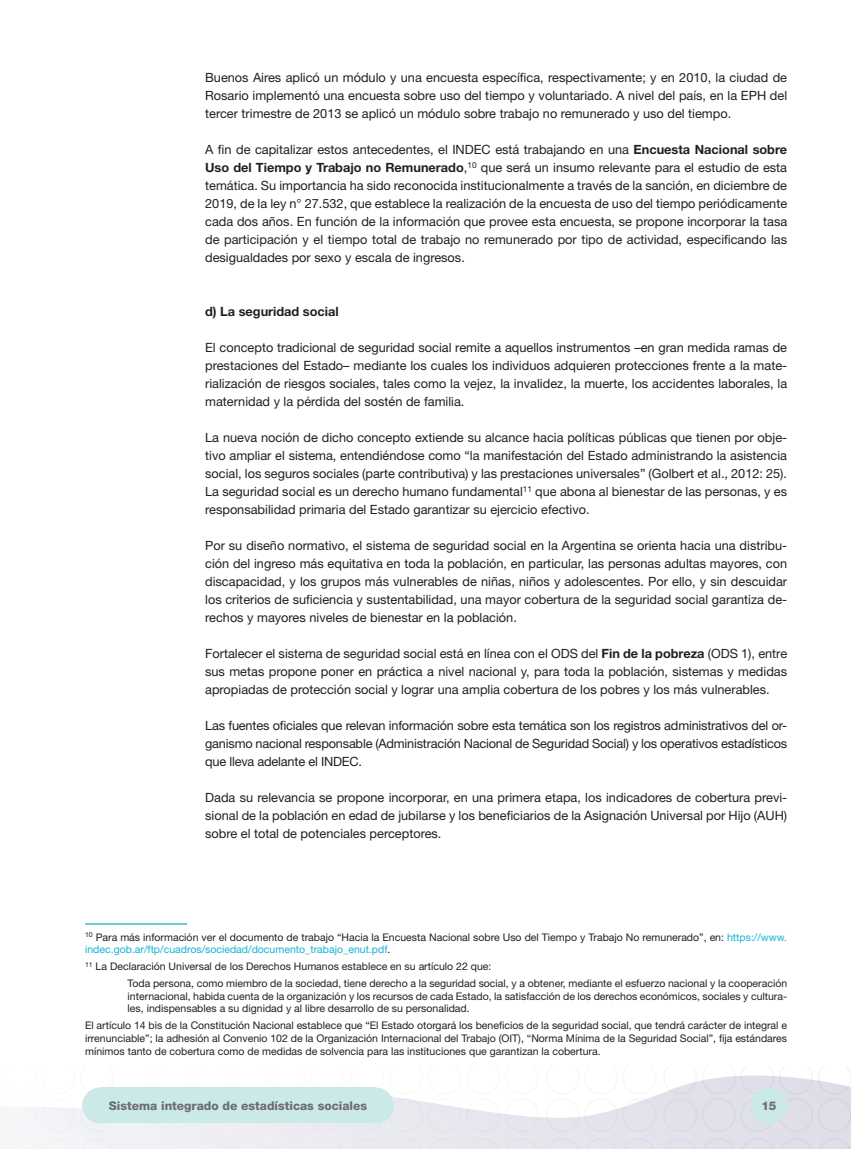
<style>
.page{position:relative;width:851px;height:1149px;background:#fff}
.page>*{position:absolute;margin:0;border:0;box-sizing:border-box;transform-origin:0 0}
.texto{font:12.75px/18px "Helvetica Neue LT Std";color:#231f20;text-align:justify}
.t1{font:700 12.75px "Helvetica Neue LT Std";color:#231f20}
.t2{font:800 12px "Helvetica Neue LT Std";color:#6c6d70}
.llamada{font:10.5px/12.6px "Helvetica Neue LT Std";color:#231f20;text-align:justify}
.s1{font-weight:700}
.s2{color:#16b3d6}
</style>
<div class="page">
<svg style="left:118px;top:1066px;width:732px;height:82px"></svg>
<div style="left:2px;top:1107px;width:112px;height:41px;background:#f4f5f7"></div>
<div style="left:751px;top:1087px;width:36px;height:36px;background:#cbe9e7;border-radius:50%"></div>
<div style="left:82px;top:1087px;width:36px;height:36px;background:#cbe9e7;border-radius:50%"></div>
<div style="left:358px;top:1087px;width:36px;height:36px;background:#cbe9e7;border-radius:50%"></div>
<div style="left:100px;top:1087px;width:276px;height:36px;background:#cbe9e7"></div>
<hr style="left:85px;top:923px;width:102px;height:1px;background:#00aba2">
<p class="texto" style="left:205px;top:68px;width:583px">Buenos Aires aplicó un módulo y una encuesta específica, respectivamente; y en 2010, la ciudad de Rosario implementó una encuesta sobre uso del tiempo y voluntariado. A nivel del país, en la EPH del tercer trimestre de 2013 se aplicó un módulo sobre trabajo no remunerado y uso del tiempo.</p>
<p class="texto" style="left:205px;top:140px;width:583px">A fin de capitalizar estos antecedentes, el INDEC está trabajando en una <span class="s1">Encuesta Nacional sobre Uso del Tiempo y Trabajo no Remunerado</span>,<sup>10</sup> que será un insumo relevante para el estudio de esta temática. Su importancia ha sido reconocida institucionalmente a través de la sanción, en diciembre de 2019, de la ley n° 27.532, que establece la realización de la encuesta de uso del tiempo periódicamente cada dos años. En función de la información que provee esta encuesta, se propone incorporar la tasa de participación y el tiempo total de trabajo no remunerado por tipo de actividad, especificando las desigualdades por sexo y escala de ingresos.</p>
<p class="t1" style="left:205px;top:303px;width:135px">d) La seguridad social</p>
<p class="texto" style="left:205px;top:338px;width:583px">El concepto tradicional de seguridad social remite a aquellos instrumentos –en gran medida ramas de prestaciones del Estado– mediante los cuales los individuos adquieren protecciones frente a la mate&shy;rialización de riesgos sociales, tales como la vejez, la invalidez, la muerte, los accidentes laborales, la maternidad y la pérdida del sostén de familia.</p>
<p class="texto" style="left:205px;top:428px;width:583px">La nueva noción de dicho concepto extiende su alcance hacia políticas públicas que tienen por obje&shy;tivo ampliar el sistema, entendiéndose como “la manifestación del Estado administrando la asistencia social, los seguros sociales (parte contributiva) y las prestaciones universales” (Golbert et al., 2012: 25).<br>La seguridad social es un derecho humano fundamental<sup>11</sup> que abona al bienestar de las personas, y es responsabilidad primaria del Estado garantizar su ejercicio efectivo.</p>
<p class="texto" style="left:205px;top:536px;width:583px">Por su diseño normativo, el sistema de seguridad social en la Argentina se orienta hacia una distribu&shy;ción del ingreso más equitativa en toda la población, en particular, las personas adultas mayores, con discapacidad, y los grupos más vulnerables de niñas, niños y adolescentes. Por ello, y sin descuidar los criterios de suficiencia y sustentabilidad, una mayor cobertura de la seguridad social garantiza de&shy;rechos y mayores niveles de bienestar en la población.</p>
<p class="texto" style="left:205px;top:644px;width:583px">Fortalecer el sistema de seguridad social está en línea con el ODS del <span class="s1">Fin de la pobreza</span> (ODS 1), entre sus metas propone poner en práctica a nivel nacional y, para toda la población, sistemas y medidas apropiadas de protección social y lograr una amplia cobertura de los pobres y los más vulnerables.</p>
<p class="texto" style="left:205px;top:716px;width:583px">Las fuentes oficiales que relevan información sobre esta temática son los registros administrativos del or&shy;ganismo nacional responsable (Administración Nacional de Seguridad Social) y los operativos estadísticos que lleva adelante el INDEC.</p>
<p class="texto" style="left:205px;top:788px;width:583px">Dada su relevancia se propone incorporar, en una primera etapa, los indicadores de cobertura previ&shy;sional de la población en edad de jubilarse y los beneficiarios de la Asignación Universal por Hijo (AUH) sobre el total de potenciales perceptores.</p>
<p class="llamada" style="left:85px;top:930px;width:703px"><sup>10</sup> Para más información ver el documento de trabajo “Hacia la Encuesta Nacional sobre Uso del Tiempo y Trabajo No remunerado”, en: <span class="s2">https://www. indec.gob.ar/ftp/cuadros/sociedad/documento_trabajo_enut.pdf</span>.</p>
<p class="llamada" style="left:85px;top:959px;width:408px"><sup>11</sup> La Declaración Universal de los Derechos Humanos establece en su artículo 22 que:</p>
<p class="llamada" style="left:128px;top:976px;width:661px">Toda persona, como miembro de la sociedad, tiene derecho a la seguridad social, y a obtener, mediante el esfuerzo nacional y la cooperación internacional, habida cuenta de la organización y los recursos de cada Estado, la satisfacción de los derechos económicos, sociales y cultura&shy;les, indispensables a su dignidad y al libre desarrollo de su personalidad.</p>
<p class="llamada" style="left:85px;top:1018px;width:703px">El artículo 14 bis de la Constitución Nacional establece que “El Estado otorgará los beneficios de la seguridad social, que tendrá carácter de integral e irrenunciable”; la adhesión al Convenio 102 de la Organización Internacional del Trabajo (OIT), “Norma Mínima de la Seguridad Social”, fija estándares mínimos tanto de cobertura como de medidas de solvencia para las instituciones que garantizan la cobertura.</p>
<p class="t2" style="left:109px;top:1097px;width:260px">Sistema integrado de estadísticas sociales</p>
<p class="t2" style="left:761px;top:1097px;width:17px">15</p>
</div>
